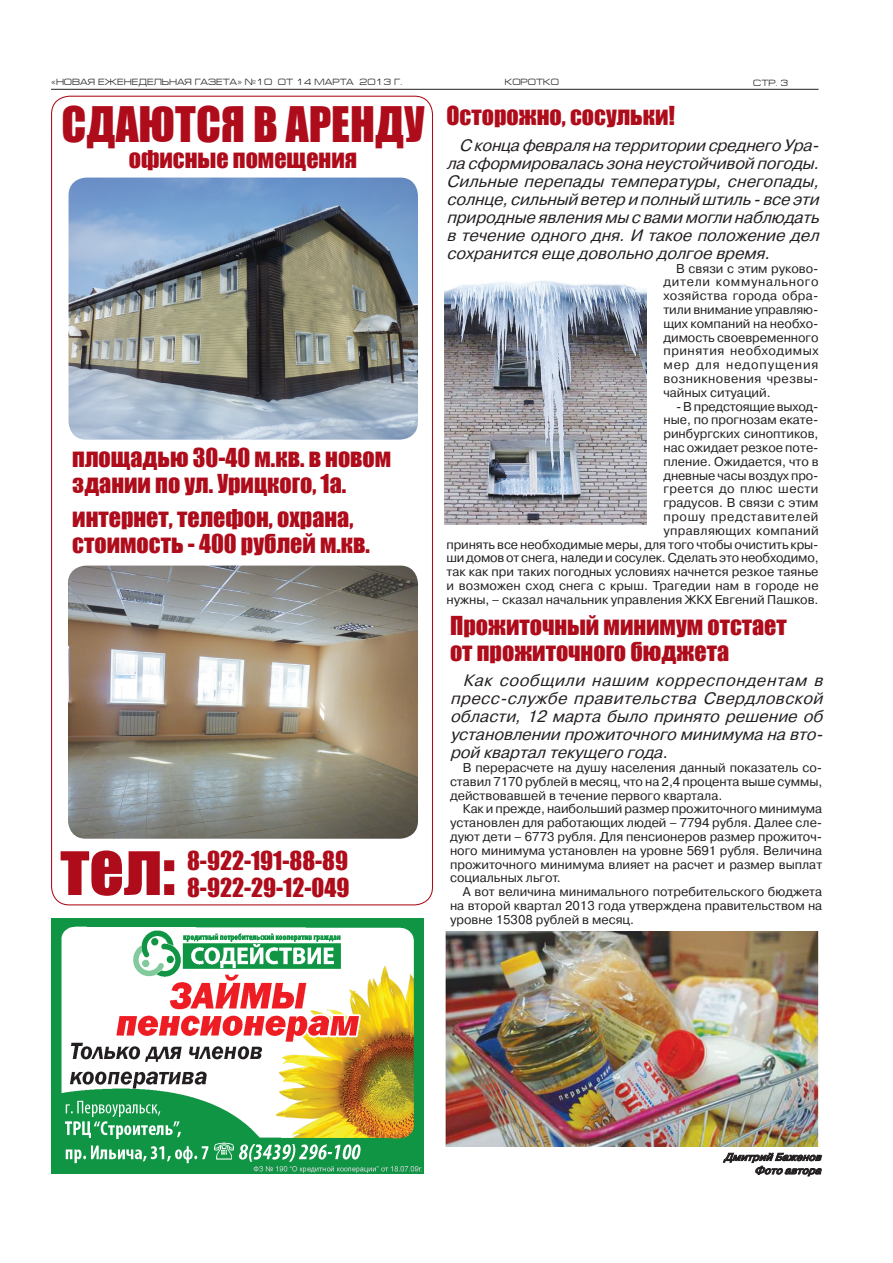
<style>
.page{position:relative;width:893px;height:1263px;background:#fff}
.page>*{position:absolute;margin:0;border:0;box-sizing:border-box;transform-origin:0 0}
.t1{font:67.5px "Impact";color:#af0c1b}
.t2{font:45px "Impact";color:#af0c1b}
.t3{font:24px/26.2px "Impact";color:#af0c1b}
.t4{font:italic 16.5px/18px "Pragmatica C";color:#231f20;text-align:justify}
.t5{font:12.75px/13.8px "Pragmatica C";color:#231f20;text-align:justify}
.t6{font:italic 700 10.5px/13.5px "Pragmatica Light C";color:#231f20;text-align:right}
.t7{font:9px "Europe Ext";color:#231f20}
</style>
<div class="page">
<hr style="left:51px;top:89px;width:768px;height:1px;background:#231f20">
<img style="left:51px;top:918px;width:372px;height:256px">
<img style="left:68px;top:566px;width:350px;height:273px">
<img style="left:69px;top:178px;width:349px;height:262px">
<img style="left:445px;top:281px;width:201px;height:243px">
<img style="left:446px;top:931px;width:373px;height:215px">
<svg style="left:723px;top:1152px;width:100px;height:25px"></svg>
<p class="t7" style="left:51px;top:77px;width:353px">«Новая еженедельная газета» №10 от 14 марта 2013 г.</p>
<p class="t7" style="left:505px;top:77px;width:55px">Коротко</p>
<p class="t7" style="left:753px;top:78px;width:37px">стр. 3</p>
<h2 class="t2" style="left:62px;top:89px;width:364px">Сдаются в аренду</h2>
<h3 class="t3" style="left:129px;top:145px;width:230px">офисные помещения</h3>
<h3 class="t3" style="left:72px;top:444px;width:321px">площадью 30-40 м.кв. в новом здании по ул. Урицкого, 1а.</h3>
<h3 class="t3" style="left:72px;top:504px;width:299px">интернет, телефон, охрана, стоимость - 400 рублей м.кв.</h3>
<h1 class="t1" style="left:60px;top:816px;width:117px">тел:</h1>
<h3 class="t3" style="left:187px;top:846px;width:162px">8-922-191-88-89</h3>
<h3 class="t3" style="left:187px;top:873px;width:164px">8-922-29-12-049</h3>
<h3 class="t3" style="left:446px;top:102px;width:230px">Осторожно, сосульки!</h3>
<p class="t4" style="left:446px;top:136px;width:379px;text-indent:13px">С концафевралянатерритории среднего Ура&shy;ласформироваласьзонанеустойчивой погоды.<br>Сильные перепады температуры, снегопады, солнце,сильный ветер и полный штиль-всеэти природныеявлениямы свами могли наблюдать втечение одного дня.И такое положение дел сохранитсяеще довольно долгое время.</p>
<p class="t5" style="left:663px;top:261px;width:157px;text-indent:13px">В связи с этим руково&shy;дители коммунального хозяйства города обра&shy;тили внимание управляю&shy;щих компаний на необхо&shy;димость своевременного принятия необходимых мер для недопущения возникновения чрезвы&shy;чайных ситуаций.</p>
<p class="t5" style="left:446px;top:399px;width:374px;text-align:right">- В предстоящие выход-<br>ные, по прогнозам екате-<br>ринбургских синоптиков,<br>нас ожидает резкое поте-<br>пление. Ожидается, что в<br>дневные часы воздух про-<br>греется до плюс шести<br>градусов. В связи с этим<br>прошу представителей<br>управляющих компаний<br>принять все необходимые меры, для того чтобы очистить кры&shy;ши домов от снега, наледи и сосулек. Сделать это необходимо, так как при таких погодных условиях начнется резкое таянье и возможен сход снега с крыш. Трагедии нам в городе не нужны, – сказал начальник управления ЖКХ Евгений Пашков.</p>
<h3 class="t3" style="left:450px;top:611px;width:338px">Прожиточный минимум отстает от прожиточного бюджета</h3>
<p class="t4" style="left:450px;top:672px;width:379px;text-indent:13px">Как сообщили нашим корреспондентам в пресс-службе правительства Свердловской области, 12 марта было принято решение об установлении прожиточного минимуманавто&shy;рой кварталтекущего года.</p>
<p class="t5" style="left:450px;top:761px;width:374px;text-indent:13px">В перерасчете на душу населения данный показатель со&shy;ставил 7170 рублей в месяц, что на 2,4 процента выше суммы, действовавшей в течение первого квартала.</p>
<p class="t5" style="left:450px;top:802px;width:374px;text-indent:13px">Как и прежде, наибольший размер прожиточного минимума установлен для работающих людей – 7794 рубля. Далее сле&shy;дуют дети – 6773 рубля. Для пенсионеров размер прожиточ&shy;ного минимума установлен на уровне 5691 рубля. Величина прожиточного минимума влияет на расчет и размер выплат социальных льгот.</p>
<p class="t5" style="left:450px;top:885px;width:374px;text-indent:13px">А вот величина минимального потребительского бюджета на второй квартал 2013 года утверждена правительством на уровне 15308 рублей в месяц.</p>
<p class="t6" style="left:724px;top:1150px;width:102px">ДмитрийБаженов<br>Фотоавтора</p>
</div>
